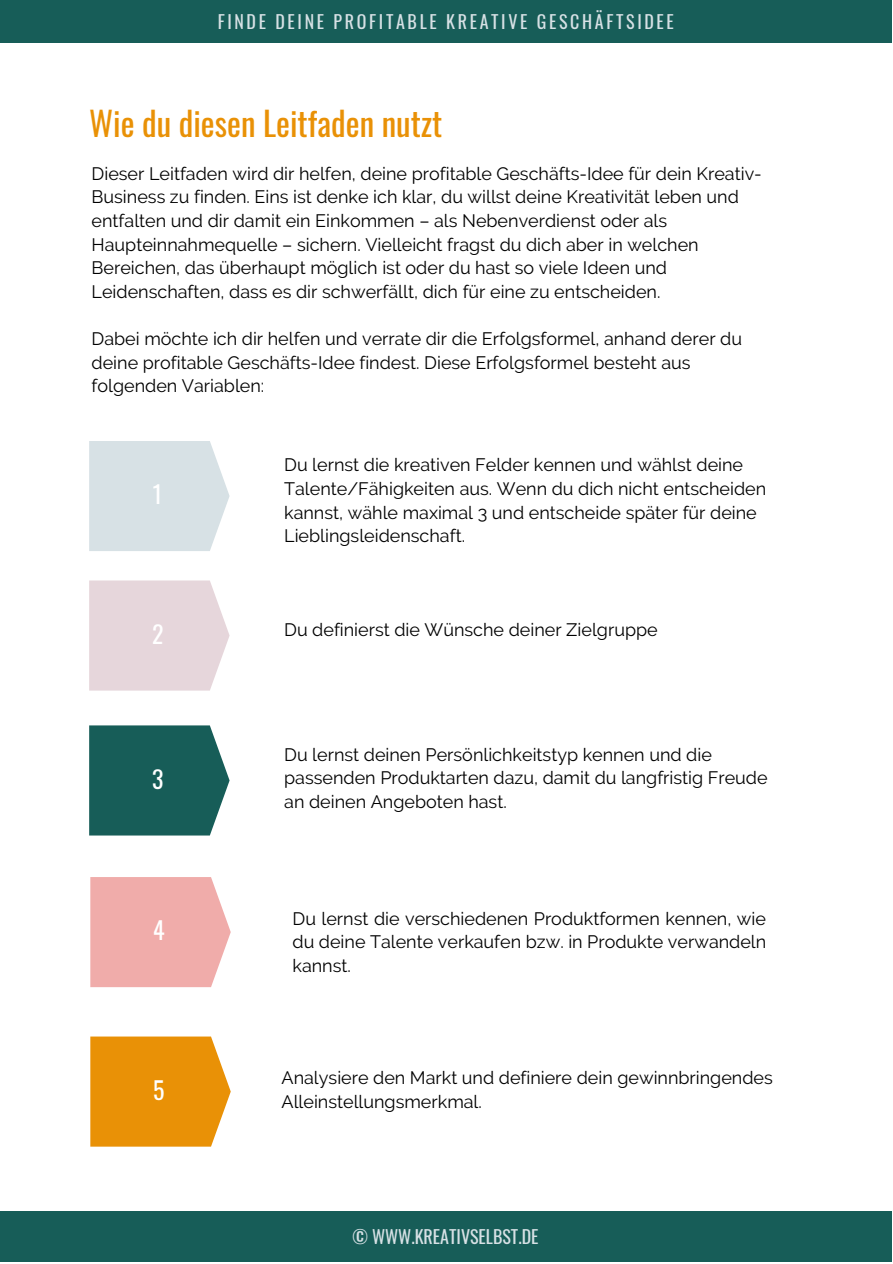
<style>
.page{position:relative;width:893px;height:1264px;background:#fff}
.page>*{position:absolute;margin:0;border:0;box-sizing:border-box;transform-origin:0 0}
.t1{font:33px "Oswald";color:#e99106}
.t2{font:23.85px "Oswald";color:#fff}
.t3{font:18px/23.5px "Raleway";color:#000}
.t4{font:18px "Oswald";letter-spacing:.15em;color:#d7e1e5}
.t5{font:18px "Oswald";color:#d7e1e5}
</style>
<div class="page">
<div style="left:89px;top:441px;width:140px;height:110px;background:#d7e1e5"></div>
<svg style="left:89px;top:725px;width:140px;height:110px;background:#276863"></svg>
<svg style="left:89px;top:580px;width:140px;height:110px;background:#e7d8dd"></svg>
<svg style="left:90px;top:877px;width:141px;height:110px;background:#f1b1b0"></svg>
<svg style="left:90px;top:1036px;width:141px;height:110px;background:#ea9918"></svg>
<div style="left:0;top:0;width:892px;height:43px;background:#175d58"></div>
<div style="left:0;top:1210px;width:892px;height:52px;background:#175d58"></div>
<p class="t4" style="left:218px;top:7px;width:457px">FINDE DEINE PROFITABLE KREATIVE GESCHÄFTSIDEE</p>
<p class="t1" style="left:89px;top:97px;width:355px">Wie du diesen Leitfaden nutzt</p>
<p class="t3" style="left:92px;top:162px;width:671px">Dieser Leitfaden wird dir helfen, deine profitable Geschäfts-Idee für dein Kreativ-Business zu finden. Eins ist denke ich klar, du willst deine Kreativität leben und entfalten und dir damit ein Einkommen – als Nebenverdienst oder als Haupteinnahmequelle – sichern. Vielleicht fragst du dich aber in welchen Bereichen, das überhaupt möglich ist oder du hast so viele Ideen und Leidenschaften, dass es dir schwerfällt, dich für eine zu entscheiden.</p>
<p class="t3" style="left:92px;top:327px;width:652px">Dabei möchte ich dir helfen und verrate dir die Erfolgsformel, anhand derer du deine profitable Geschäfts-Idee findest. Diese Erfolgsformel besteht aus folgenden Variablen:</p>
<p class="t2" style="left:153px;top:475px;width:11px">1</p>
<p class="t2" style="left:152px;top:615px;width:13px">2</p>
<p class="t2" style="left:152px;top:760px;width:13px">3</p>
<p class="t2" style="left:153px;top:911px;width:13px">4</p>
<p class="t2" style="left:153px;top:1071px;width:13px">5</p>
<p class="t3" style="left:284px;top:453px;width:483px">Du lernst die kreativen Felder kennen und wählst deine Talente/Fähigkeiten aus. Wenn du dich nicht entscheiden kannst, wähle maximal 3 und entscheide später für deine Lieblingsleidenschaft.</p>
<p class="t3" style="left:284px;top:618px;width:375px">Du definierst die Wünsche deiner Zielgruppe</p>
<p class="t3" style="left:284px;top:742px;width:485px">Du lernst deinen Persönlichkeitstyp kennen und die passenden Produktarten dazu, damit du langfristig Freude an deinen Angeboten hast.</p>
<p class="t3" style="left:292px;top:906px;width:475px;text-align:justify">Du lernst die verschiedenen Produktformen kennen, wie du deine Talente verkaufen bzw. in Produkte verwandeln kannst.</p>
<p class="t3" style="left:281px;top:1066px;width:493px">Analysiere den Markt und definiere dein gewinnbringendes<br>Alleinstellungsmerkmal.</p>
<p class="t5" style="left:352px;top:1222px;width:187px">© WWW.KREATIVSELBST.DE</p>
</div>
